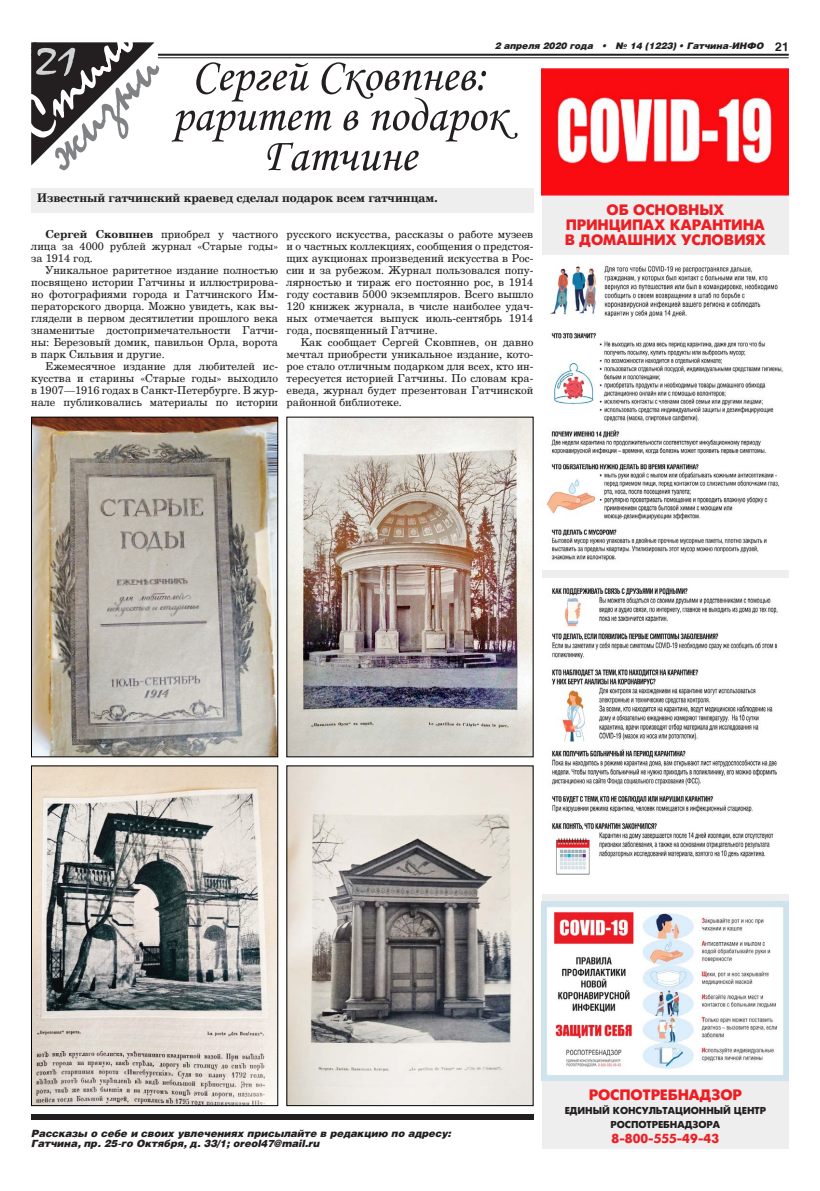
<style>
.page{position:relative;width:820px;height:1191px;background:#fff}
.page>*{position:absolute;margin:0;border:0;box-sizing:border-box;transform-origin:0 0}
.t1{font:39.9px "Mistral";color:#d1d2d4;scale:1.31 1}
.t2{font:15px/15px "Gatchina X";color:#ee1d23;text-align:center}
.t3{font:13px "Gatchina X";color:#ee1d23}
.t4{font:700 12px "Handbook New 95";color:#231f20}
.t5{font:700 12px "Helios";color:#231f20}
.t6{font:11px/12px "Handbook New";color:#231f20;text-align:justify}
.t7{font:italic 900 10px/10px "Helios";color:#231f20}
.t8{font:10px/14px "Gatchina X";color:#231f20;text-align:center}
.t9{font:italic 900 9px "Helios";color:#231f20}
.s1{font-weight:700}
</style>
<div class="page">
<hr style="left:31px;top:54px;width:757px;height:2px;background:#231f20">
<hr style="left:31px;top:57px;width:757px;height:1px;background:#231f20">
<div style="left:541px;top:68px;width:247px;height:1080px;background:#eeeeef"></div>
<div style="left:31px;top:1113px;width:502px;height:6px;background:#231f20"></div>
<svg style="left:31px;top:42px;width:128px;height:128px"></svg>
<div style="left:31px;top:188px;width:502px;height:25px;background:#eeeeef"></div>
<svg style="left:171px;top:62px;width:346px;height:109px"></svg>
<img style="left:288px;top:767px;width:243px;height:337px">
<img style="left:33px;top:767px;width:243px;height:337px">
<div style="left:31px;top:765px;width:247px;height:341px;border:1px solid #000"></div>
<img style="left:541px;top:68px;width:247px;height:128px">
<img style="left:541px;top:255px;width:247px;height:315px">
<img style="left:541px;top:578px;width:247px;height:315px">
<img style="left:541px;top:901px;width:247px;height:179px">
<img style="left:33px;top:419px;width:243px;height:336px">
<div style="left:31px;top:417px;width:247px;height:340px;border:1px solid #000"></div>
<img style="left:288px;top:419px;width:243px;height:336px">
<h1 class="t1" style="left:36px;top:36px;width:35px">21</h1>
<p class="t9" style="left:495px;top:40px;width:270px">2 апреля 2020 года • № 14 (1223) • Гатчина-ИНФО</p>
<p class="t5" style="left:774px;top:40px;width:15px">21</p>
<p class="t4" style="left:37px;top:191px;width:402px">Известный гатчинский краевед сделал подарок всем гатчинцам.</p>
<p class="t6" style="left:31px;top:228px;width:248px;text-indent:14px"><span class="s1">Сергей Сковпнев</span> приобрел у частного лица за 4000 рублей журнал «Старые годы» за 1914 год.</p>
<p class="t6" style="left:31px;top:264px;width:248px;text-indent:14px">Уникальное раритетное издание полностью посвящено истории Гатчины и иллюстрирова&shy;но фотографиями города и Гатчинского Им&shy;ператорского дворца. Можно увидеть, как вы&shy;глядели в первом десятилетии прошлого века знаменитые достопримечательности Гатчи&shy;ны: Березовый домик, павильон Орла, ворота в парк Сильвия и другие.</p>
<p class="t6" style="left:31px;top:360px;width:248px;text-indent:14px">Ежемесячное издание для любителей ис&shy;кусства и старины «Старые годы» выходило в 1907—1916 годах в Санкт-Петербурге. В жур&shy;нале публиковались материалы по истории</p>
<p class="t6" style="left:286px;top:228px;width:248px">русского искусства, рассказы о работе музеев и о частных коллекциях, сообщения о предстоя&shy;щих аукционах произведений искусства в Рос&shy;сии и за рубежом. Журнал пользовался попу&shy;лярностью и тираж его постоянно рос, в 1914 году составив 5000 экземпляров. Всего вышло 120 книжек журнала, в числе наиболее удач&shy;ных отмечается выпуск июль-сентябрь 1914 года, посвященный Гатчине.</p>
<p class="t6" style="left:286px;top:336px;width:248px;text-indent:14px">Как сообщает Сергей Сковпнев, он давно мечтал приобрести уникальное издание, кото&shy;рое стало отличным подарком для всех, кто ин&shy;тересуется историей Гатчины. По словам кра&shy;еведа, журнал будет презентован Гатчинской районной библиотеке.</p>
<h2 class="t2" style="left:564px;top:203px;width:203px">ОБ ОСНОВНЫХ<br>ПРИНЦИПАХ КАРАНТИНА<br>В ДОМАШНИХ УСЛОВИЯХ</h2>
<p class="t7" style="left:31px;top:1127px;width:421px">Рассказы о себе и своих увлечениях присылайте в редакцию по адресу:<br>Гатчина, пр. 25-го Октября, д. 33/1; oreol47@mail.ru</p>
<h2 class="t2" style="left:588px;top:1087px;width:154px">РОСПОТРЕБНАДЗОР</h2>
<p class="t8" style="left:564px;top:1103px;width:203px">ЕДИНЫЙ КОНСУЛЬТАЦИОННЫЙ ЦЕНТР<br>РОСПОТРЕБНАДЗОРА</p>
<p class="t3" style="left:611px;top:1131px;width:109px">8-800-555-49-43</p>
</div>
